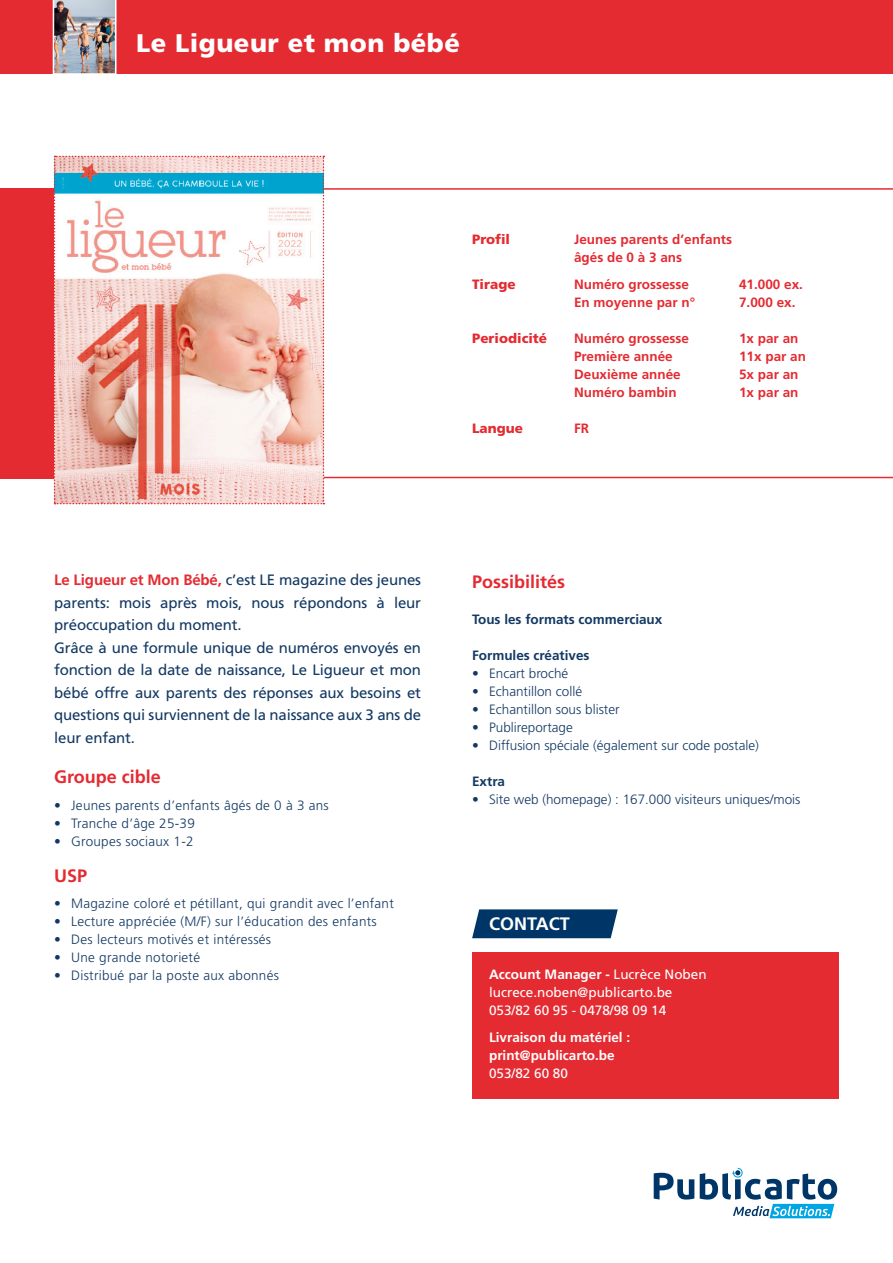
<style>
.page{position:relative;width:893px;height:1263px;background:#fff}
.page>*{position:absolute;margin:0;border:0;box-sizing:border-box;transform-origin:0 0}
.t1{font:900 25.5px "Frutiger LT Std";letter-spacing:.02em;color:#fff}
.t2{font:700 18px "Frutiger LT Std";color:#e42b32}
.t3{font:700 18px "Frutiger LT Std";color:#fff}
.t4{font:15px/22.5px "Frutiger LT Std";letter-spacing:-.01em;color:#133963;text-align:justify}
.t5{font:300 13.5px "Frutiger LT Std";letter-spacing:.02em;color:#133963}
.t6{font:700 13.5px/18px "Frutiger LT Std";color:#e42b32}
.t7{font:300 13.5px "Frutiger LT Std";color:#133963}
.t8{font:13.5px "Frutiger LT Std";color:#fff}
.t9{font:700 13.5px "Frutiger LT Std";color:#fff}
.t10{font:700 13.5px "Frutiger LT Std";color:#133963}
.t11{font:900 13.5px "Frutiger LT Std";color:#e42b32}
.s1{font-weight:700;color:#e42b32}
.s2{font-weight:400}
.s3{font-weight:700}
</style>
<div class="page">
<svg style="left:324px;top:188px;width:569px;height:290px"></svg>
<div style="left:0;top:0;width:893px;height:73px;background:#e42b32"></div>
<img style="left:52px;top:0;width:65px;height:74px">
<svg style="left:654px;top:1173px;width:40px;height:26px"></svg>
<svg style="left:700px;top:1168px;width:137px;height:50px"></svg>
<div style="left:0;top:188px;width:53px;height:290px;background:#e42b32"></div>
<svg style="left:54px;top:156px;width:270px;height:348px"></svg>
<svg style="left:472px;top:909px;width:146px;height:29px;background:#104270"></svg>
<div style="left:472px;top:952px;width:367px;height:147px;background:#e42b32"></div>
<p class="t1" style="left:136px;top:28px;width:326px">Le Ligueur et mon bébé</p>
<p class="t11" style="left:472px;top:231px;width:40px">Profil</p>
<p class="t6" style="left:574px;top:230px;width:160px">Jeunes parents d’enfants âgés de 0 à 3 ans</p>
<p class="t11" style="left:472px;top:276px;width:45px">Tirage</p>
<p class="t6" style="left:574px;top:275px;width:117px">Numéro grossesse</p>
<p class="t6" style="left:739px;top:275px;width:65px">41.000 ex.</p>
<p class="t6" style="left:574px;top:293px;width:122px">En moyenne par n°</p>
<p class="t6" style="left:739px;top:293px;width:58px">7.000 ex.</p>
<p class="t11" style="left:472px;top:330px;width:77px">Periodicité</p>
<p class="t6" style="left:574px;top:329px;width:117px">Numéro grossesse</p>
<p class="t6" style="left:739px;top:329px;width:61px">1x par an</p>
<p class="t6" style="left:574px;top:347px;width:100px">Première année</p>
<p class="t6" style="left:739px;top:347px;width:68px">11x par an</p>
<p class="t6" style="left:574px;top:365px;width:108px">Deuxième année</p>
<p class="t6" style="left:739px;top:365px;width:61px">5x par an</p>
<p class="t6" style="left:574px;top:383px;width:104px">Numéro bambin</p>
<p class="t6" style="left:739px;top:383px;width:61px">1x par an</p>
<p class="t11" style="left:472px;top:420px;width:53px">Langue</p>
<p class="t6" style="left:574px;top:419px;width:16px">FR</p>
<p class="t4" style="left:54px;top:569px;width:368px"><span class="s1">Le Ligueur et Mon Bébé,</span> c’est LE magazine des jeunes parents: mois après mois, nous répondons à leur préoccupation du moment.</p>
<p class="t4" style="left:54px;top:636px;width:368px">Grâce à une formule unique de numéros envoyés en fonction de la date de naissance, Le Ligueur et mon bébé offre aux parents des réponses aux besoins et questions qui surviennent de la naissance aux 3 ans de leur enfant.</p>
<p class="t2" style="left:54px;top:766px;width:108px">Groupe cible</p>
<p class="t5" style="left:54px;top:797px;width:276px">• Jeunes parents d’enfants âgés de 0 à 3 ans</p>
<p class="t5" style="left:54px;top:815px;width:142px">• Tranche d’âge 25-39</p>
<p class="t5" style="left:54px;top:833px;width:141px">• Groupes sociaux 1-2</p>
<p class="t2" style="left:54px;top:865px;width:35px">USP</p>
<p class="t5" style="left:54px;top:896px;width:341px">• Magazine coloré et pétillant, qui grandit avec l’enfant</p>
<p class="t5" style="left:54px;top:914px;width:324px">• Lecture appréciée (M/F) sur l’éducation des enfants</p>
<p class="t5" style="left:54px;top:932px;width:218px">• Des lecteurs motivés et intéressés</p>
<p class="t5" style="left:54px;top:950px;width:147px">• Une grande notorieté</p>
<p class="t5" style="left:54px;top:968px;width:226px">• Distribué par la poste aux abonnés</p>
<p class="t2" style="left:472px;top:571px;width:95px">Possibilités</p>
<p class="t10" style="left:472px;top:611px;width:192px">Tous les formats commerciaux</p>
<p class="t10" style="left:472px;top:647px;width:119px">Formules créatives</p>
<p class="t7" style="left:472px;top:665px;width:98px">• Encart broché</p>
<p class="t7" style="left:472px;top:683px;width:112px">• Echantillon collé</p>
<p class="t7" style="left:472px;top:701px;width:149px">• Echantillon sous blister</p>
<p class="t7" style="left:472px;top:719px;width:102px">• Publireportage</p>
<p class="t7" style="left:472px;top:737px;width:288px">• Diffusion spéciale (également sur code postale)</p>
<p class="t10" style="left:472px;top:773px;width:35px">Extra</p>
<p class="t7" style="left:472px;top:791px;width:330px">• Site web (homepage) : 167.000 visiteurs uniques/mois</p>
<p class="t3" style="left:489px;top:913px;width:82px">CONTACT</p>
<p class="t9" style="left:489px;top:966px;width:219px">Account Manager - <span class="s2">Lucrèce Noben</span></p>
<p class="t8" style="left:489px;top:984px;width:185px">lucrece.noben@publicarto.be</p>
<p class="t8" style="left:489px;top:1002px;width:179px">053/82 60 95 - 0478/98 09 14</p>
<p class="t9" style="left:489px;top:1029px;width:143px">Livraison du matériel :</p>
<p class="t9" style="left:489px;top:1047px;width:127px">print@publicarto.be</p>
<p class="t8" style="left:489px;top:1065px;width:80px">053/82 60 80</p>
<p class="t8" style="left:489px;top:1029px;width:177px"><span class="s3">Sales Support</span> - Rik Verspille</p>
<p class="t8" style="left:489px;top:1047px;width:168px">rik.verspille@publicarto.be</p>
<p class="t8" style="left:560px;top:1065px;width:9px">2</p>
</div>
